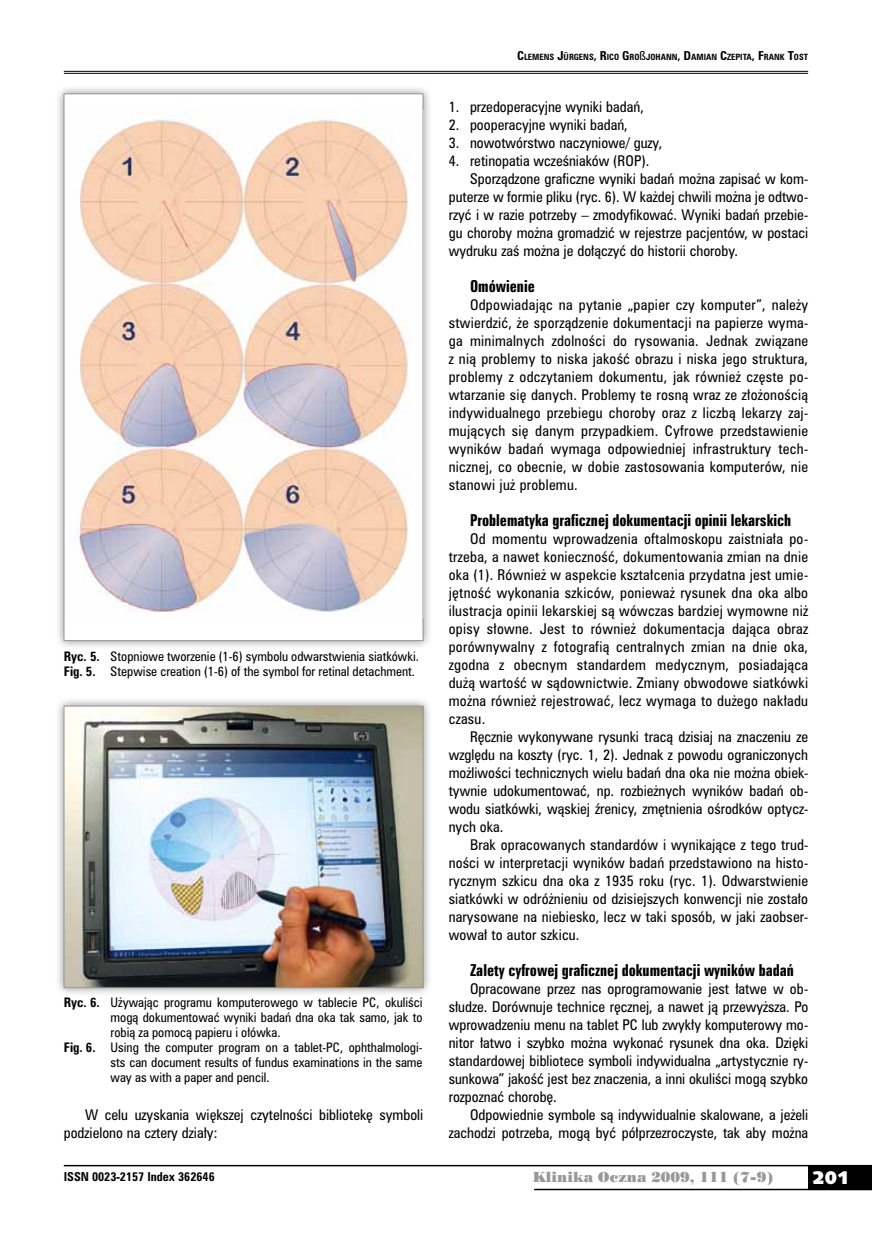
<style>
.page{position:relative;width:872px;height:1234px;background:#fff}
.page>*{position:absolute;margin:0;border:0;box-sizing:border-box;transform-origin:0 0}
.t1{font:18px "Humanst 531 U Blk PL";color:#fff}
.t2{font:15px "Zurich Bd X Cn PL";color:#000}
.t3{font:13.5px/18px "Zurich Cn PL";color:#000;text-align:justify}
.t4{font:13.5px "Poster Bodoni PL";color:#98989c}
.t5{font:12px/15px "Zurich Cn PL";color:#000}
.t6{font:700 11.25px "Zurich Cn PL";color:#000}
.t7{font:700 7.8px "Zurich Cn PL";color:#000}
.s1{font-weight:700}
.s2{font-size:11.25px}
.s3{font-weight:400;font-size:11.25px}
</style>
<div class="page">
<div style="left:808px;top:1165px;width:64px;height:24px;background:#000"></div>
<hr style="left:64px;top:1164px;width:808px;height:2px;background:#000">
<hr style="left:534px;top:1188px;width:338px;height:1px;background:#000">
<hr style="left:64px;top:71px;width:744px;height:1px;background:#000">
<hr style="left:64px;top:73px;width:744px;height:1px;background:#000">
<div style="left:55px;top:85px;width:377px;height:564px;background:#000;opacity:.45"></div>
<div style="left:64px;top:94px;width:359px;height:546px;background:#fff"></div>
<img style="left:79px;top:110px;width:330px;height:502px">
<div style="left:55px;top:696px;width:377px;height:300px;background:#000;opacity:.45"></div>
<img style="left:66px;top:707px;width:355px;height:278px">
<div style="left:64px;top:705px;width:359px;height:282px;border:1px solid #98989c"></div>
<p class="t5" style="left:64px;top:648px;width:357px"><span class="s1">Ryc. 5.</span> Stopniowe tworzenie (1-6) symbolu odwarstwienia siatkówki.<br><span class="s1">Fig. 5.</span> Stepwise creation (1-6) of the symbol for retinal detachment.</p>
<p class="t5" style="left:64px;top:994px;width:360px"><span class="s1">Ryc. 6.</span> Używając programu komputerowego w tablecie PC, okuliści</p>
<p class="t5" style="left:111px;top:1009px;width:313px">mogą dokumentować wyniki badań dna oka tak samo, jak to</p>
<p class="t5" style="left:111px;top:1024px;width:171px">robią za pomocą papieru i ołówka.</p>
<p class="t5" style="left:64px;top:1039px;width:360px"><span class="s1">Fig. 6.</span> Using the computer program on a tablet-PC, ophthalmologi-</p>
<p class="t5" style="left:111px;top:1054px;width:313px">sts can document results of fundus examinations in the same</p>
<p class="t5" style="left:111px;top:1069px;width:160px">way as with a paper and pencil.</p>
<p class="t3" style="left:64px;top:1105px;width:361px;text-indent:21px">W celu uzyskania większej czytelności bibliotekę symboli podzielono na cztery działy:</p>
<p class="t7" style="left:517px;top:52px;width:292px"><span class="s2">C</span>LEMENS <span class="s2">J</span>ÜRGENS<span class="s2">, R</span>ICO <span class="s2">G</span> RO<span class="s3">ß</span>JOHANN<span class="s2">, D</span>AMIAN <span class="s2">C</span>ZEPITA<span class="s2">, F</span>RANK <span class="s2">T</span>OST</p>
<p class="t3" style="left:449px;top:97px;width:197px">1. przedoperacyjne wyniki badań,</p>
<p class="t3" style="left:449px;top:115px;width:181px">2. pooperacyjne wyniki badań,</p>
<p class="t3" style="left:449px;top:133px;width:215px">3. nowotwórstwo naczyniowe/ guzy,</p>
<p class="t3" style="left:449px;top:151px;width:202px">4. retinopatia wcześniaków (ROP).</p>
<p class="t3" style="left:470px;top:169px;width:339px">Sporządzone graficzne wyniki badań można zapisać w kom-</p>
<p class="t3" style="left:449px;top:187px;width:361px">puterze w formie pliku (ryc. 6). W każdej chwili można je odtwo-</p>
<p class="t3" style="left:449px;top:205px;width:361px">rzyć i w razie potrzeby – zmodyfikować. Wyniki badań przebie-</p>
<p class="t3" style="left:449px;top:223px;width:361px">gu choroby można gromadzić w rejestrze pacjentów, w postaci</p>
<p class="t3" style="left:449px;top:241px;width:291px">wydruku zaś można je dołączyć do historii choroby.</p>
<p class="t2" style="left:470px;top:276px;width:66px">Omówienie</p>
<p class="t3" style="left:449px;top:295px;width:361px;text-indent:21px">Odpowiadając na pytanie „papier czy komputer”, należy stwierdzić, że sporządzenie dokumentacji na papierze wyma&shy;ga minimalnych zdolności do rysowania. Jednak związane z nią problemy to niska jakość obrazu i niska jego struktura, problemy z odczytaniem dokumentu, jak również częste po&shy;wtarzanie się danych. Problemy te rosną wraz ze złożonością indywidualnego przebiegu choroby oraz z liczbą lekarzy zaj&shy;mujących się danym przypadkiem. Cyfrowe przedstawienie wyników badań wymaga odpowiedniej infrastruktury tech&shy;nicznej, co obecnie, w dobie zastosowania komputerów, nie stanowi już problemu.</p>
<p class="t2" style="left:470px;top:510px;width:323px">Problematyka graficznej dokumentacji opinii lekarskich</p>
<p class="t3" style="left:449px;top:529px;width:361px;text-indent:21px">Od momentu wprowadzenia oftalmoskopu zaistniała po&shy;trzeba, a nawet konieczność, dokumentowania zmian na dnie oka (1). Również w aspekcie kształcenia przydatna jest umie&shy;jętność wykonania szkiców, ponieważ rysunek dna oka albo ilustracja opinii lekarskiej są wówczas bardziej wymowne niż opisy słowne. Jest to również dokumentacja dająca obraz porównywalny z fotografią centralnych zmian na dnie oka, zgodna z obecnym standardem medycznym, posiadająca dużą wartość w sądownictwie. Zmiany obwodowe siatkówki można również rejestrować, lecz wymaga to dużego nakładu czasu.</p>
<p class="t3" style="left:449px;top:727px;width:361px;text-indent:21px">Ręcznie wykonywane rysunki tracą dzisiaj na znaczeniu ze względu na koszty (ryc. 1, 2). Jednak z powodu ograniczonych możliwości technicznych wielu badań dna oka nie można obiek&shy;tywnie udokumentować, np. rozbieżnych wyników badań ob&shy;wodu siatkówki, wąskiej źrenicy, zmętnienia ośrodków optycz&shy;nych oka.</p>
<p class="t3" style="left:449px;top:835px;width:361px;text-indent:21px">Brak opracowanych standardów i wynikające z tego trud&shy;ności w interpretacji wyników badań przedstawiono na histo&shy;rycznym szkicu dna oka z 1935 roku (ryc. 1). Odwarstwienie siatkówki w odróżnieniu od dzisiejszych konwencji nie zostało narysowane na niebiesko, lecz w taki sposób, w jaki zaobser&shy;wował to autor szkicu.</p>
<p class="t2" style="left:470px;top:960px;width:325px">Zalety cyfrowej graficznej dokumentacji wyników badań</p>
<p class="t3" style="left:449px;top:979px;width:361px;text-indent:21px">Opracowane przez nas oprogramowanie jest łatwe w ob&shy;słudze. Dorównuje technice ręcznej, a nawet ją przewyższa. Po wprowadzeniu menu na tablet PC lub zwykły komputerowy mo&shy;nitor łatwo i szybko można wykonać rysunek dna oka. Dzięki standardowej bibliotece symboli indywidualna „artystycznie ry&shy;sunkowa” jakość jest bez znaczenia, a inni okuliści mogą szybko rozpoznać chorobę.</p>
<p class="t3" style="left:449px;top:1105px;width:361px;text-align:right">Odpowiednie symbole są indywidualnie skalowane, a jeżeli zachodzi potrzeba, mogą być półprzezroczyste, tak aby można</p>
<p class="t6" style="left:64px;top:1168px;width:152px">ISSN 0023-2157 Index 362646</p>
<p class="t4" style="left:532px;top:1168px;width:242px">Klinika Oczna 2009, 111 (7-9)</p>
<h1 class="t1" style="left:812px;top:1165px;width:38px">201</h1>
</div>
